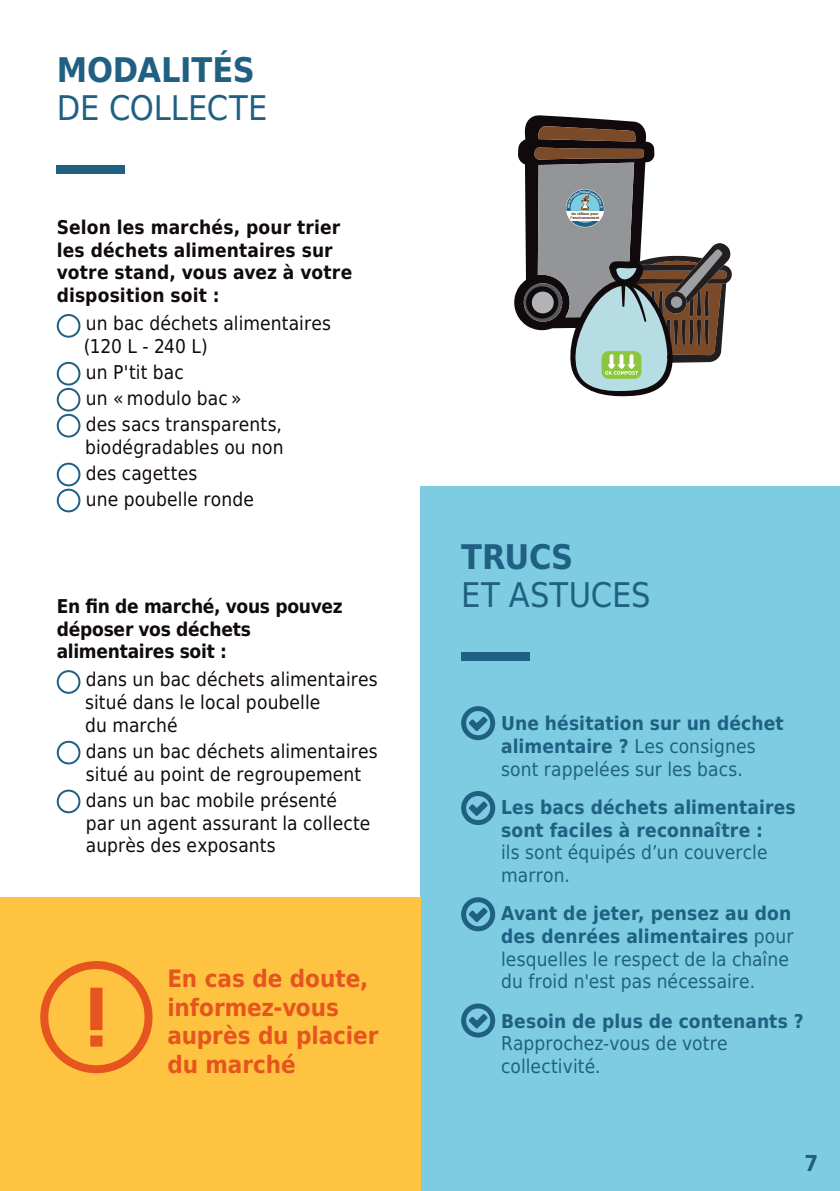
<style>
.page{position:relative;width:840px;height:1191px;background:#fff}
.page>*{position:absolute;margin:0;border:0;box-sizing:border-box;transform-origin:0 0}
.t1{font:34px "DejaVu Sans Condensed";color:#1f6083}
.t2{font:700 34px "DejaVu Sans Condensed";letter-spacing:-.005em;color:#1f6083}
.t3{font:700 24px/28.8px "DejaVu Sans Condensed";letter-spacing:-.005em;color:#e6551f}
.t4{font:700 22px "DejaVu Sans Condensed";color:#1f6083}
.t5{font:19px/22.8px "DejaVu Sans Condensed";letter-spacing:.005em;color:#110a0c}
.t6{font:19px/22.8px "DejaVu Sans Condensed";letter-spacing:.005em;color:#1f6083}
.t7{font:700 19px/22.8px "DejaVu Sans Condensed";color:#110a0c}
.t8{font:700 19px/22.8px "DejaVu Sans Condensed";letter-spacing:.005em;color:#1f6083}
.t9{font:700 3.4px/3.6px "DejaVu Sans Condensed";color:#4d2305}
.s1{font-weight:400}
.s2{font-weight:700}
</style>
<div class="page">
<div style="left:420px;top:486px;width:419px;height:705px;background:#7dcce1"></div>
<svg style="left:461px;top:706px;width:34px;height:34px"></svg>
<svg style="left:461px;top:791px;width:34px;height:34px"></svg>
<svg style="left:461px;top:897px;width:34px;height:34px"></svg>
<svg style="left:461px;top:1003px;width:34px;height:34px"></svg>
<div style="left:57px;top:165px;width:68px;height:9px;background:#1f6083"></div>
<div style="left:57px;top:670px;width:23px;height:24px;border:2px solid #1f6083;border-radius:50%"></div>
<div style="left:57px;top:741px;width:23px;height:23px;border:2px solid #1f6083;border-radius:50%"></div>
<div style="left:57px;top:789px;width:23px;height:24px;border:2px solid #1f6083;border-radius:50%"></div>
<div style="left:57px;top:314px;width:23px;height:24px;border:2px solid #1f6083;border-radius:50%"></div>
<div style="left:57px;top:362px;width:23px;height:23px;border:2px solid #1f6083;border-radius:50%"></div>
<div style="left:57px;top:388px;width:23px;height:23px;border:2px solid #1f6083;border-radius:50%"></div>
<div style="left:57px;top:414px;width:23px;height:23px;border:2px solid #1f6083;border-radius:50%"></div>
<div style="left:57px;top:463px;width:23px;height:23px;border:2px solid #1f6083;border-radius:50%"></div>
<div style="left:57px;top:489px;width:23px;height:23px;border:2px solid #1f6083;border-radius:50%"></div>
<div style="left:461px;top:652px;width:68px;height:9px;background:#1f6083"></div>
<div style="left:0;top:897px;width:420px;height:294px;background:#fec340"></div>
<div style="left:40px;top:961px;width:112px;height:112px;border:8px solid #e6551f;border-radius:50%"></div>
<svg style="left:90px;top:987px;width:12px;height:59px"></svg>
<svg style="left:514px;top:115px;width:217px;height:281px"></svg>
<h1 class="t2" style="left:57px;top:42px;width:200px">MODALITÉS</h1>
<h1 class="t1" style="left:57px;top:80px;width:212px">DE COLLECTE</h1>
<p class="t7" style="left:57px;top:215px;width:297px">Selon les marchés, pour trier les déchets alimentaires sur votre stand, vous avez à votre disposition soit :</p>
<p class="t5" style="left:84px;top:311px;width:248px">un bac déchets alimentaires (120 L - 240 L)</p>
<p class="t5" style="left:86px;top:359px;width:197px;line-height:26px">un P'tit bac<br>un « modulo bac »<br>des sacs transparents,</p>
<p class="t5" style="left:85px;top:433px;width:200px;line-height:26px">biodégradables ou non des cagettes<br>une poubelle ronde</p>
<p class="t7" style="left:57px;top:594px;width:287px">En fin de marché, vous pouvez déposer vos déchets alimentaires soit :</p>
<p class="t5" style="left:85px;top:667px;width:294px">dans un bac déchets alimentaires situé dans le local poubelle<br>du marché</p>
<p class="t5" style="left:86px;top:739px;width:293px">dans un bac déchets alimentaires situé au point de regroupement</p>
<p class="t5" style="left:86px;top:788px;width:286px">dans un bac mobile présenté<br>par un agent assurant la collecte auprès des exposants</p>
<p class="t3" style="left:167px;top:963px;width:212px">En cas de doute, informez-vous auprès du placier du marché</p>
<p class="t9" style="left:570px;top:212px;width:30px">Un réflexe pour l’environnement</p>
<h1 class="t2" style="left:461px;top:529px;width:114px">TRUCS</h1>
<h1 class="t1" style="left:461px;top:567px;width:191px">ET ASTUCES</h1>
<p class="t8" style="left:501px;top:711px;width:284px">Une hésitation sur un déchet alimentaire ? <span class="s1">Les consignes sont rappelées sur les bacs.</span></p>
<p class="t8" style="left:501px;top:795px;width:296px">Les bacs déchets alimentaires sont faciles à reconnaître :</p>
<p class="t6" style="left:501px;top:840px;width:268px">ils sont équipés d’un couvercle marron.</p>
<p class="t6" style="left:501px;top:901px;width:293px"><span class="s2">Avant de jeter, pensez au don des denrées alimentaires</span> pour lesquelles le respect de la chaîne du froid n'est pas nécessaire.</p>
<p class="t8" style="left:501px;top:1009px;width:304px">Besoin de plus de contenants ?</p>
<p class="t6" style="left:501px;top:1031px;width:228px">Rapprochez-vous de votre collectivité.</p>
<p class="t4" style="left:804px;top:1145px;width:15px">7</p>
</div>
